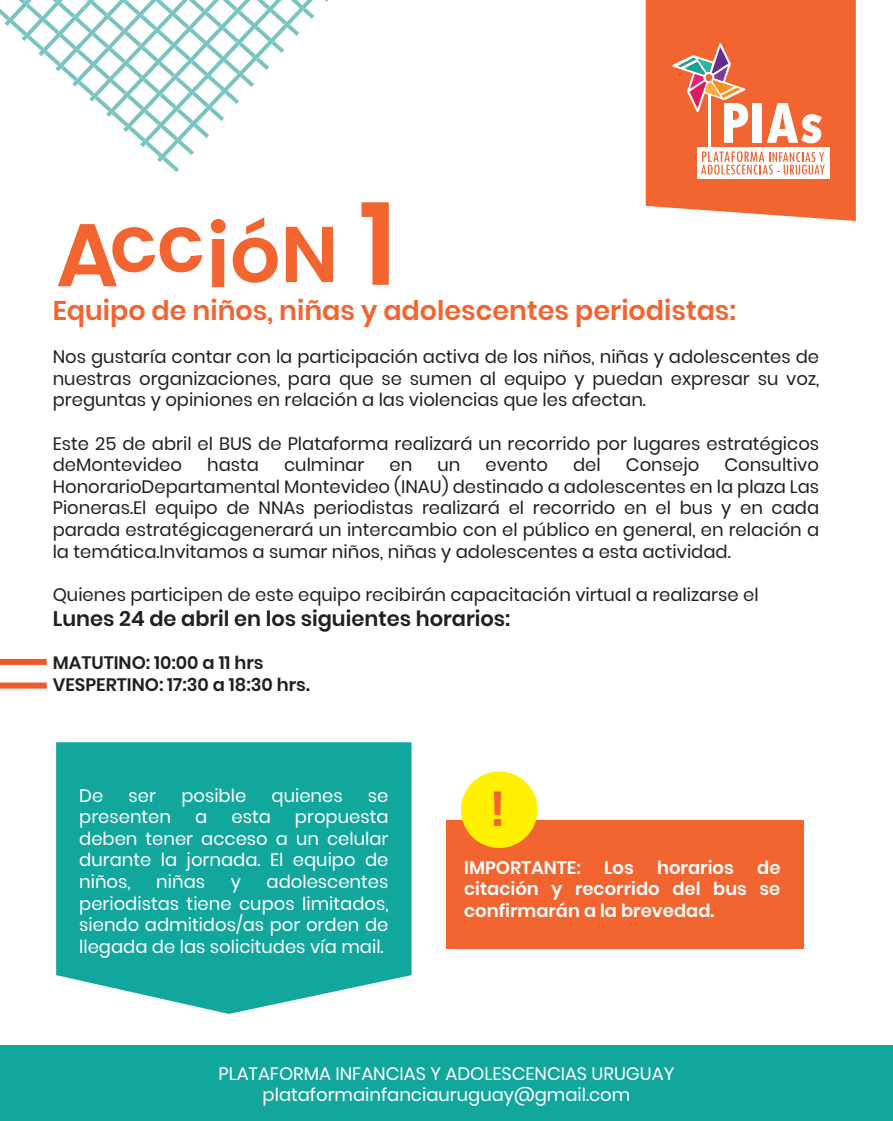
<style>
.page{position:relative;width:893px;height:1121px;background:#fff}
.page>*{position:absolute;margin:0;border:0;box-sizing:border-box;transform-origin:0 0}
.t1{font:600 46.95px "Poppins";color:#f26430}
.t2{font:600 27px "Poppins";color:#f26430}
.t3{font:600 21px "Poppins";color:#231f20}
.t4{font:18px/21.6px "Poppins";color:#231f20;text-align:justify}
.t5{font:18px/21.6px "Poppins";color:#fff;text-align:justify}
.t6{font:600 18px/21.6px "Poppins";color:#fff;text-align:justify}
.t7{font:600 18px/21.6px "Poppins";color:#231f20}
</style>
<div class="page">
<div style="left:446px;top:820px;width:358px;height:128px;background:#f26430"></div>
<svg style="left:646px;top:0;width:210px;height:221px;background:#f26d3c"></svg>
<div style="left:753px;top:103px;width:9px;height:40px;background:#fff"></div>
<svg style="left:767px;top:103px;width:55px;height:40px"></svg>
<div style="left:697px;top:147px;width:132px;height:32px;background:#fff"></div>
<svg style="left:672px;top:42px;width:76px;height:101px"></svg>
<hr style="left:708px;top:95px;width:2px;height:52px;background:#fff">
<svg style="left:701px;top:151px;width:124px;height:23px"></svg>
<svg style="left:58px;top:224px;width:144px;height:62px"></svg>
<svg style="left:211px;top:219px;width:15px;height:68px"></svg>
<svg style="left:233px;top:217px;width:45px;height:66px"></svg>
<svg style="left:286px;top:227px;width:47px;height:55px"></svg>
<svg style="left:361px;top:202px;width:28px;height:83px"></svg>
<div style="left:0;top:682px;width:47px;height:6px;background:#f15929"></div>
<svg style="left:56px;top:742px;width:356px;height:271px;background:#22ada3"></svg>
<div style="left:461px;top:771px;width:76px;height:77px;background:#fff101;border-radius:50%"></div>
<svg style="left:0;top:0;width:328px;height:175px"></svg>
<div style="left:0;top:1045px;width:893px;height:75px;background:#12a79d"></div>
<div style="left:0;top:659px;width:47px;height:6px;background:#f15929"></div>
<h2 class="t2" style="left:53px;top:295px;width:685px">Equipo de niños, niñas y adolescentes periodistas:</h2>
<p class="t4" style="left:53px;top:346px;width:768px">Nos gustaría contar con la participación activa de los niños, niñas y adolescentes de nuestras organizaciones, para que se sumen al equipo y puedan expresar su voz, preguntas y opiniones en relación a las violencias que les afectan.</p>
<p class="t4" style="left:53px;top:432px;width:768px">Este 25 de abril el BUS de Plataforma realizará un recorrido por lugares estratégicos deMontevideo</p>
<p class="t4" style="left:53px;top:454px;width:768px;text-indent:672px">Consultivo HonorarioDepartamental Montevideo (INAU) destinado a adolescentes en la plaza Las Pioneras.El equipo de NNAs periodistas realizará el recorrido en el bus y en cada parada estratégicagenerará un intercambio con el público en general, en relación a la temática.Invitamos a sumar niños, niñas y adolescentes a esta actividad.</p>
<p class="t4" style="left:53px;top:584px;width:707px">Quienes participen de este equipo recibirán capacitación virtual a realizarse el</p>
<p class="t3" style="left:53px;top:606px;width:459px">Lunes 24 de abril en los siguientes horarios:</p>
<p class="t7" style="left:53px;top:652px;width:259px">MATUTINO: 10:00 a 11 hrs<br>VESPERTINO: 17:30 a 18:30 hrs.</p>
<p class="t4" style="left:207px;top:454px;width:53px">hasta</p>
<p class="t4" style="left:284px;top:454px;width:82px">culminar</p>
<p class="t4" style="left:389px;top:454px;width:24px">en</p>
<p class="t4" style="left:437px;top:454px;width:24px">un</p>
<p class="t4" style="left:485px;top:454px;width:64px">evento</p>
<p class="t4" style="left:573px;top:454px;width:29px">del</p>
<p class="t4" style="left:626px;top:454px;width:75px">Consejo</p>
<p class="t5" style="left:79px;top:784px;width:26px">De</p>
<p class="t5" style="left:129px;top:784px;width:29px">ser</p>
<p class="t5" style="left:181px;top:784px;width:66px">posible</p>
<p class="t5" style="left:272px;top:784px;width:73px">quienes</p>
<p class="t5" style="left:368px;top:784px;width:22px">se</p>
<p class="t5" style="left:79px;top:806px;width:93px">presenten</p>
<p class="t5" style="left:195px;top:806px;width:14px">a</p>
<p class="t5" style="left:231px;top:806px;width:41px">esta</p>
<p class="t5" style="left:79px;top:806px;width:311px;text-indent:216px">propuesta deben tener acceso a un celular durante la jornada. El equipo de niños,</p>
<p class="t5" style="left:156px;top:871px;width:50px">niñas</p>
<p class="t5" style="left:231px;top:871px;width:12px">y</p>
<p class="t5" style="left:79px;top:871px;width:311px;text-indent:187px">adolescentes periodistas tiene cupos limitados, siendo admitidos/as por orden de llegada de las solicitudes vía mail.</p>
<h1 class="t1" style="left:489px;top:782px;width:18px">!</h1>
<p class="t6" style="left:464px;top:856px;width:118px">IMPORTANTE:</p>
<p class="t6" style="left:604px;top:856px;width:31px">Los</p>
<p class="t6" style="left:657px;top:856px;width:78px">horarios</p>
<p class="t6" style="left:464px;top:856px;width:318px;text-indent:293px">de citación y recorrido del bus se confirmarán a la brevedad.</p>
<p class="t5" style="left:219px;top:1062px;width:457px;text-align:center">PLATAFORMA INFANCIAS Y ADOLESCENCIAS URUGUAY plataformainfanciauruguay@gmail.com</p>
</div>
